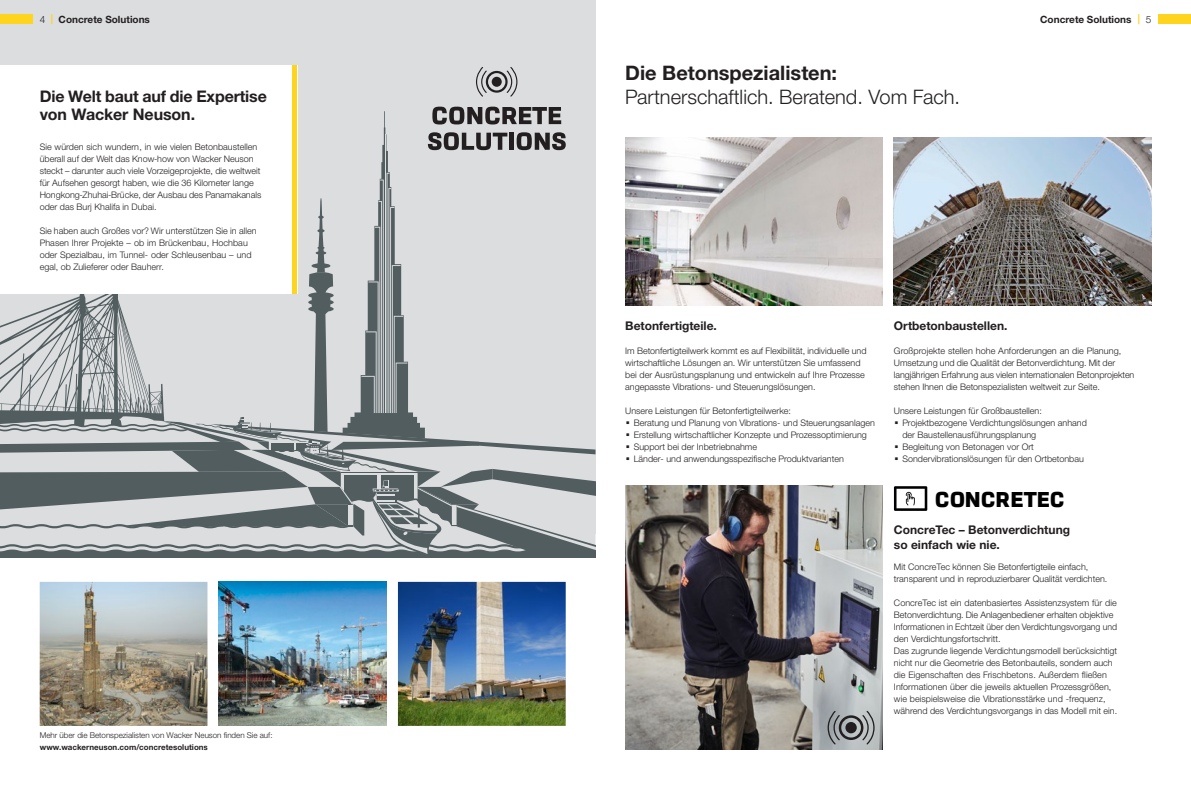
<style>
.page{position:relative;width:1191px;height:791px;background:#fff}
.page>*{position:absolute;margin:0;border:0;box-sizing:border-box;transform-origin:0 0}
.t1{font:900 22.5px "URW Dock";letter-spacing:.005em;color:#000}
.t2{font:300 20px "Helvetica Neue LTW1 G";color:#231f20}
.t3{font:700 20px "Helvetica Neue LTW1 G";color:#231f20}
.t4{font:700 16px/18px "Helvetica Neue LTW1 G";letter-spacing:-.01em;color:#231f20}
.t5{font:700 12px/15px "Helvetica Neue LTW1 G";color:#231f20}
.t6{font:700 10px "Helvetica Neue LTW1 G";color:#231f20}
.t7{font:300 9px/12px "Helvetica Neue LTW1 G";color:#231f20}
.t8{font:300 8px "Helvetica Neue LTW1 G";color:#231f20}
.t9{font:700 8px "Helvetica Neue LTW1 G";color:#231f20}
.s1{font-weight:300}
.s2{color:#fed41d}
</style>
<div class="page">
<img style="left:894px;top:138px;width:257px;height:168px">
<img style="left:625px;top:486px;width:257px;height:264px">
<img style="left:625px;top:138px;width:257px;height:168px">
<div style="left:0;top:0;width:595px;height:534px;background:#dcdddf"></div>
<img style="left:40px;top:582px;width:167px;height:144px">
<img style="left:219px;top:582px;width:167px;height:144px">
<img style="left:398px;top:582px;width:168px;height:144px">
<svg style="left:0;top:107px;width:595px;height:451px"></svg>
<svg style="left:476px;top:67px;width:41px;height:30px"></svg>
<svg style="left:894px;top:486px;width:33px;height:25px"></svg>
<svg style="left:827px;top:711px;width:47px;height:33px;background:#8a8d8f"></svg>
<div style="left:0;top:66px;width:297px;height:228px;background:#fff"></div>
<div style="left:292px;top:66px;width:5px;height:228px;background:#fed41d"></div>
<div style="left:0;top:14px;width:33px;height:10px;background:#fed41d"></div>
<div style="left:1157px;top:14px;width:34px;height:10px;background:#fed41d"></div>
<p class="t6" style="left:40px;top:13px;width:112px"><span class="s1">4</span> <span class="s2">|</span> Concrete Solutions</p>
<p class="t6" style="left:1040px;top:13px;width:113px">Concrete Solutions <span class="s2">|</span> <span class="s1">5</span></p>
<h3 class="t4" style="left:40px;top:87px;width:229px">Die Welt baut auf die Expertise von Wacker Neuson.</h3>
<p class="t7" style="left:40px;top:141px;width:223px">Sie würden sich wundern, in wie vielen Betonbaustellen überall auf der Welt das Know-how von Wacker Neuson steckt – darunter auch viele Vorzeigeprojekte, die weltweit für Aufsehen gesorgt haben, wie die 36 Kilometer lange Hongkong-Zhuhai-Brücke, der Ausbau des Panamakanals oder das Burj Khalifa in Dubai.</p>
<p class="t7" style="left:40px;top:225px;width:218px">Sie haben auch Großes vor? Wir unterstützen Sie in allen Phasen Ihrer Projekte – ob im Brückenbau, Hochbau oder Spezialbau, im Tunnel- oder Schleusenbau – und egal, ob Zulieferer oder Bauherr.</p>
<p class="t8" style="left:40px;top:730px;width:234px">Mehr über die Betonspezialisten von Wacker Neuson finden Sie auf:</p>
<p class="t9" style="left:40px;top:742px;width:170px">www.wackerneuson.com/concretesolutions</p>
<h2 class="t3" style="left:625px;top:61px;width:213px">Die Betonspezialisten:</h2>
<h2 class="t2" style="left:625px;top:85px;width:336px">Partnerschaftlich. Beratend. Vom Fach.</h2>
<h3 class="t5" style="left:625px;top:318px;width:93px">Betonfertigteile.</h3>
<p class="t7" style="left:625px;top:345px;width:243px">Im Betonfertigteilwerk kommt es auf Flexibilität, individuelle und wirtschaftliche Lösungen an. Wir unterstützen Sie umfassend bei der Ausrüstungsplanung und entwickeln auf Ihre Prozesse angepasste Vibrations- und Steuerungslösungen.</p>
<p class="t7" style="left:634px;top:405px;width:243px;text-indent:-8px">Unsere Leistungen für Betonfertigteilwerke:<br>Beratung und Planung von Vibrations- und Steuerungsanlagen Erstellung wirtschaftlicher Konzepte und Prozessoptimierung Support bei der Inbetriebnahme<br>Länder- und anwendungsspezifische Produktvarianten</p>
<h3 class="t5" style="left:894px;top:318px;width:115px">Ortbetonbaustellen.</h3>
<p class="t7" style="left:894px;top:345px;width:242px">Großprojekte stellen hohe Anforderungen an die Planung, Umsetzung und die Qualität der Betonverdichtung. Mit der langjährigen Erfahrung aus vielen internationalen Betonprojekten stehen Ihnen die Betonspezialisten weltweit zur Seite.</p>
<p class="t7" style="left:902px;top:405px;width:186px;text-indent:-8px">Unsere Leistungen für Großbaustellen:<br>Projektbezogene Verdichtungslösungen anhand der Baustellenausführungsplanung<br>Begleitung von Betonagen vor Ort Sondervibrationslösungen für den Ortbetonbau</p>
<h1 class="t1" style="left:935px;top:484px;width:131px">CONCRETEC</h1>
<h3 class="t5" style="left:894px;top:522px;width:178px">ConcreTec – Betonverdichtung so einfach wie nie.</h3>
<p class="t7" style="left:894px;top:561px;width:215px">Mit ConcreTec können Sie Betonfertigteile einfach, transparent und in reproduzierbarer Qualität verdichten.</p>
<p class="t7" style="left:894px;top:597px;width:225px">ConcreTec ist ein datenbasiertes Assistenzsystem für die Betonverdichtung. Die Anlagenbediener erhalten objektive Informationen in Echtzeit über den Verdichtungsvorgang und den Verdichtungsfortschritt.<br>Das zugrunde liegende Verdichtungsmodell berücksichtigt nicht nur die Geometrie des Betonbauteils, sondern auch die Eigenschaften des Frischbetons. Außerdem fließen Informationen über die jeweils aktuellen Prozessgrößen, wie beispielsweise die Vibrationsstärke und -frequenz, während des Verdichtungsvorgangs in das Modell mit ein.</p>
</div>
